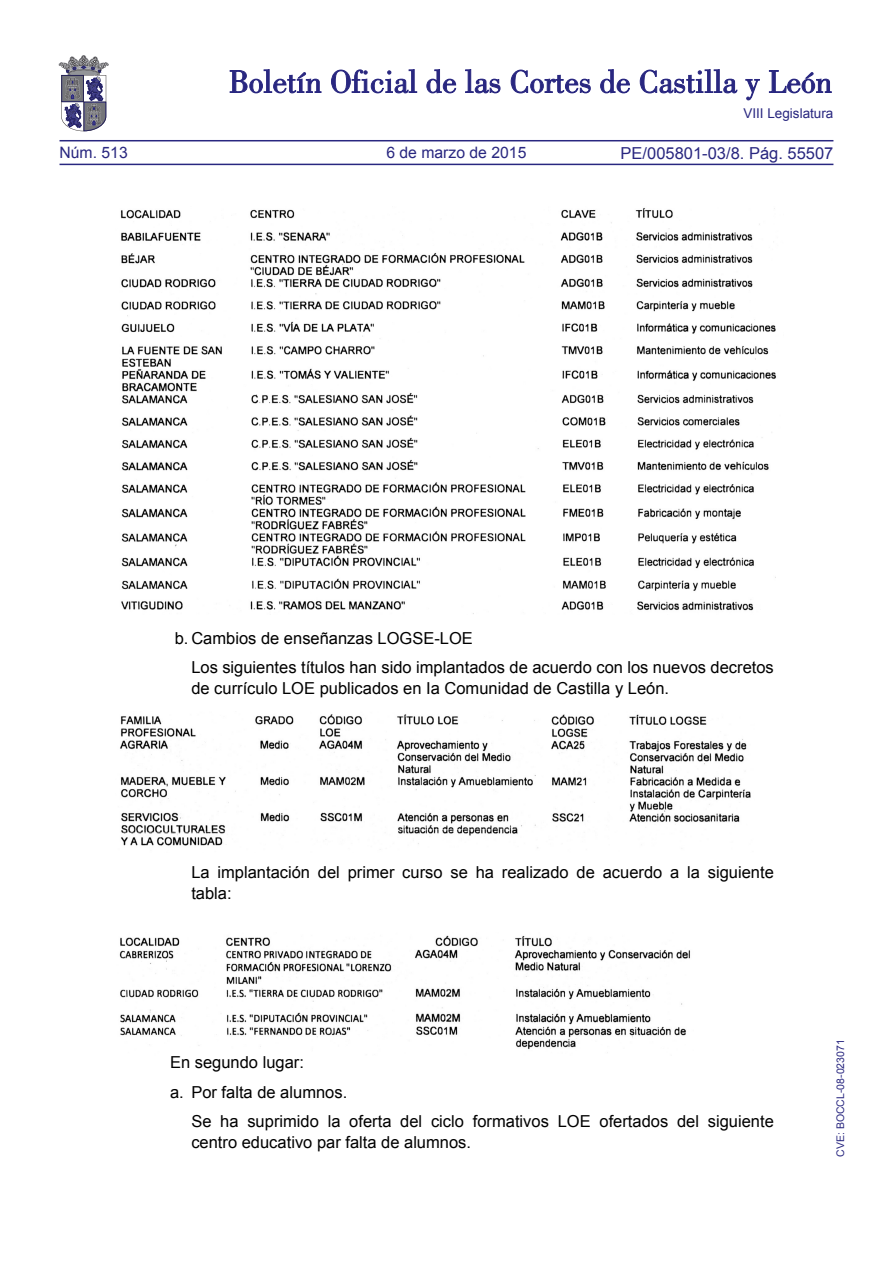
<style>
.page{position:relative;width:893px;height:1263px;background:#fff}
.page>*{position:absolute;margin:0;border:0;box-sizing:border-box;transform-origin:0 0}
.SANGRIA_2{font:16.5px/21px "Arial";color:#000}
.t1{font:16.5px "Arial";color:#292780}
.t2{font:15.75px "Arial";color:#292780}
.t3{font:13.5px "Arial";color:#292780}
.TEXTO_NORMAL{font:10.5px "Arial";color:#292780}
</style>
<div class="page">
<hr style="left:60px;top:164px;width:773px;height:1px;background:#292780">
<hr style="left:60px;top:140px;width:773px;height:1px;background:#292780">
<svg style="left:230px;top:69px;width:91px;height:24px"></svg>
<svg style="left:331px;top:69px;width:86px;height:24px"></svg>
<svg style="left:426px;top:69px;width:30px;height:24px"></svg>
<svg style="left:465px;top:69px;width:35px;height:24px"></svg>
<svg style="left:511px;top:70px;width:80px;height:23px"></svg>
<svg style="left:600px;top:69px;width:30px;height:24px"></svg>
<svg style="left:640px;top:69px;width:97px;height:24px"></svg>
<svg style="left:745px;top:79px;width:15px;height:21px"></svg>
<svg style="left:769px;top:70px;width:62px;height:23px"></svg>
<svg style="left:59px;top:55px;width:49px;height:76px"></svg>
<img style="left:120px;top:208px;width:656px;height:406px">
<img style="left:120px;top:714px;width:631px;height:134px">
<img style="left:119px;top:935px;width:571px;height:118px">
<p class="t2" style="left:60px;top:142px;width:70px">Núm. 513</p>
<p class="t2" style="left:386px;top:142px;width:142px">6 de marzo de 2015</p>
<p class="t3" style="left:743px;top:105px;width:92px">VIII Legislatura</p>
<p class="t1" style="left:621px;top:142px;width:214px">PE/005801-03/8. Pág. 55507</p>
<p class="SANGRIA_2" style="left:175px;top:628px;width:300px">b. Cambios de enseñanzas LOGSE-LOE</p>
<p class="SANGRIA_2" style="left:191px;top:657px;width:584px">Los siguientes títulos han sido implantados de acuerdo con los nuevos decretos de currículo LOE publicados en Ia Comunidad de Castilla y León.</p>
<p class="SANGRIA_2" style="left:191px;top:862px;width:584px">La implantación del primer curso se ha realizado de acuerdo a la siguiente tabla:</p>
<p class="SANGRIA_2" style="left:170px;top:1052px;width:135px">En segundo lugar:</p>
<p class="SANGRIA_2" style="left:170px;top:1081px;width:179px">a. Por falta de alumnos.</p>
<p class="SANGRIA_2" style="left:191px;top:1111px;width:584px">Se ha suprimido la oferta del ciclo formativos LOE ofertados del siguiente centro educativo par falta de alumnos.</p>
<p class="TEXTO_NORMAL" style="left:834px;top:1157px;width:119px;rotate:-90deg">CVE: BOCCL-08-023071</p>
</div>
